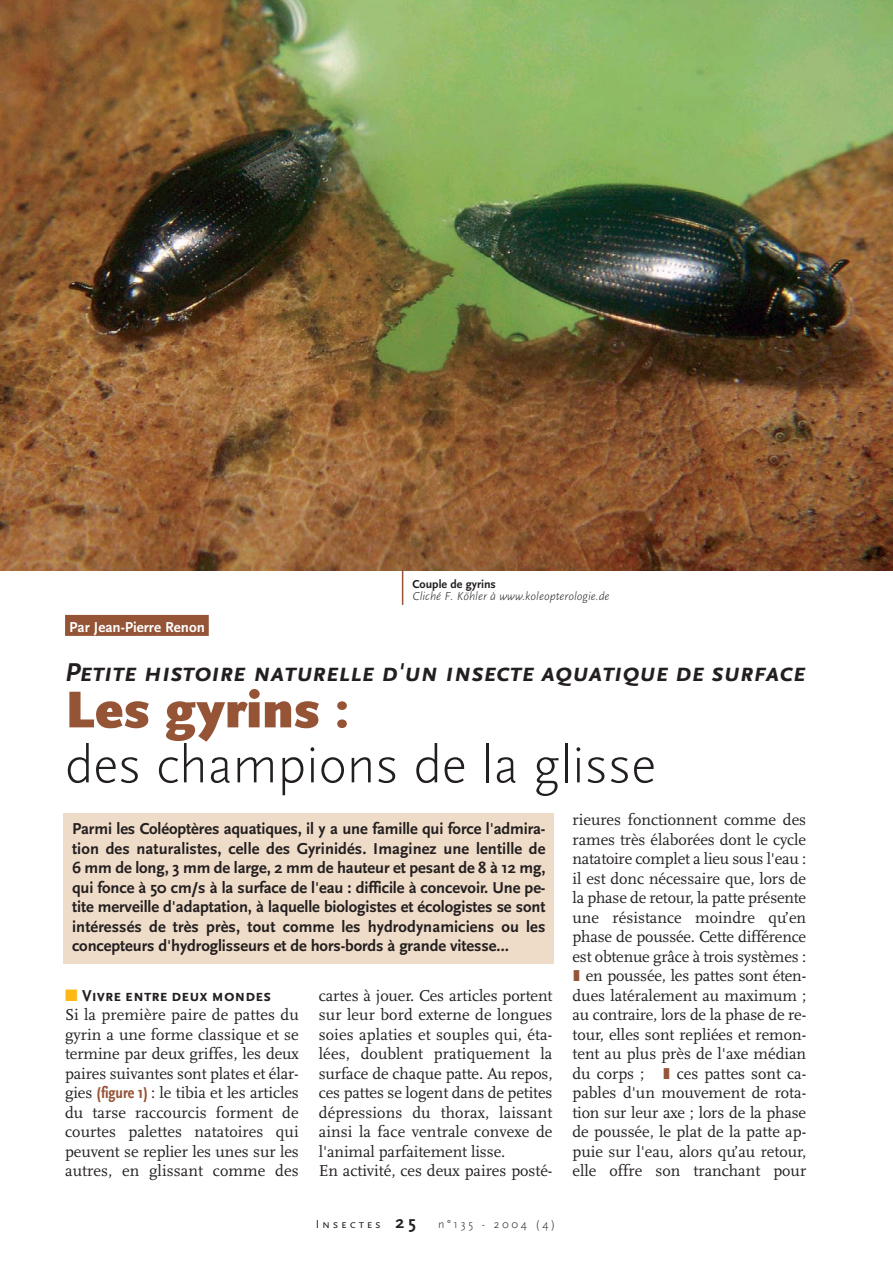
<style>
.page{position:relative;width:893px;height:1263px;background:#fff}
.page>*{position:absolute;margin:0;border:0;box-sizing:border-box;transform-origin:0 0}
.t1{font:300 54px "Scala Sans";color:#231f20}
.t2{font:900 54px "Scala Sans";color:#955436}
.t3{font:italic 700 27px "Scala Sans Caps";letter-spacing:-.01em;color:#231f20}
.t4{font:16.5px/19.5px "Scala";color:#231f20;text-align:justify}
.t5{font:700 16.5px/19.5px "Scala Sans";letter-spacing:-.005em;color:#231f20;text-align:justify}
.t6{font:700 16.5px "Scala Sans Caps";letter-spacing:-.005em;color:#231f20}
.t7{font:700 15px "Scala Sans";color:#fff}
.t8{font:italic 300 12px "Scala Sans";color:#231f20}
.t9{font:300 12px "Scala Sans";letter-spacing:.22em;color:#231f20}
.t10{font:700 12px "Scala Sans";color:#231f20}
.s1{color:#955436}
.s2{color:#fdb813}
.s3{font-family:"Scala Sans";font-weight:700;font-stretch:condensed;color:#955436}
.s4{font-family:"Scala Sans Caps";font-weight:400}
.s5{font-weight:700;font-size:18px}
.s6{font-family:"Scala Bold Expert";color:#955436}
</style>
<div class="page">
<hr style="left:402px;top:530px;width:1px;height:75px;background:#955436">
<img style="left:0;top:0;width:893px;height:570px">
<div style="left:64px;top:813px;width:490px;height:151px;background:#efdcc8"></div>
<div style="left:65px;top:615px;width:144px;height:21px;background:#955436"></div>
<p class="t10" style="left:413px;top:580px;width:85px">Couple de gyrins</p>
<p class="t8" style="left:413px;top:592px;width:199px">Cliché F. Köhler à www.koleopterologie.de</p>
<p class="t7" style="left:69px;top:621px;width:141px">Par Jean-Pierre Renon<span class="s1">.</span></p>
<h2 class="t3" style="left:65px;top:656px;width:743px">Petite histoire naturelle d'un insecte aquatique de surface</h2>
<h1 class="t2" style="left:65px;top:688px;width:285px">Les gyrins :</h1>
<h1 class="t1" style="left:65px;top:743px;width:592px">des champions de la glisse</h1>
<p class="t5" style="left:72px;top:820px;width:475px">Parmi les Coléoptères aquatiques, il y a une famille qui force l'admira&shy;tion des naturalistes, celle des Gyrinidés. Imaginez une lentille de 6 mm de long, 3 mm de large, 2 mm de hauteur et pesant de 8 à 12 mg, qui fonce à 50 cm/s à la surface de l'eau : difficile à concevoir. Une pe&shy;tite merveille d'adaptation, à laquelle biologistes et écologistes se sont intéressés de très près, tout comme les hydrodynamiciens ou les concepteurs d'hydroglisseurs et de hors-bords à grande vitesse…</p>
<p class="t6" style="left:65px;top:985px;width:207px"><span class="s2">■</span> Vivre entre deux mondes</p>
<p class="t4" style="left:65px;top:1006px;width:235px">Si la première paire de pattes du gyrin a une forme classique et se termine par deux griffes, les deux paires suivantes sont plates et élar&shy;gies <span class="s3">(figure 1)</span> : le tibia et les articles du tarse raccourcis forment de courtes palettes natatoires qui peuvent se replier les unes sur les autres, en glissant comme des</p>
<p class="t4" style="left:319px;top:987px;width:235px;text-align:left">cartes à jouer. Ces articles portent sur leur bord externe de longues soies aplaties et souples qui, éta&shy;lées, doublent pratiquement la surface de chaque patte. Au repos, ces pattes se logent dans de petites dépressions du thorax, laissant ainsi la face ventrale convexe de l'animal parfaitement lisse.<br>En activité, ces deux paires posté-</p>
<p class="t9" style="left:316px;top:1219px;width:241px"><span class="s4">Insectes</span> <span class="s5">25</span> n°135 - 2004 (4)</p>
<p class="t4" style="left:572px;top:811px;width:235px">rieures fonctionnent comme des rames très élaborées dont le cycle natatoire complet a lieu sous l'eau : il est donc nécessaire que, lors de la phase de retour, la patte présente une résistance moindre qu’en phase de poussée. Cette différence est obtenue grâce à trois systèmes : <span class="s6">r</span> en poussée, les pattes sont éten&shy;dues latéralement au maximum ; au contraire, lors de la phase de re&shy;tour, elles sont repliées et remon&shy;tent au plus près de l'axe médian du corps ; <span class="s6">r</span> ces pattes sont ca&shy;pables d'un mouvement de rota&shy;tion sur leur axe ; lors de la phase de poussée, le plat de la patte ap&shy;puie sur l'eau, alors qu’au retour, elle offre son tranchant pour</p>
</div>
